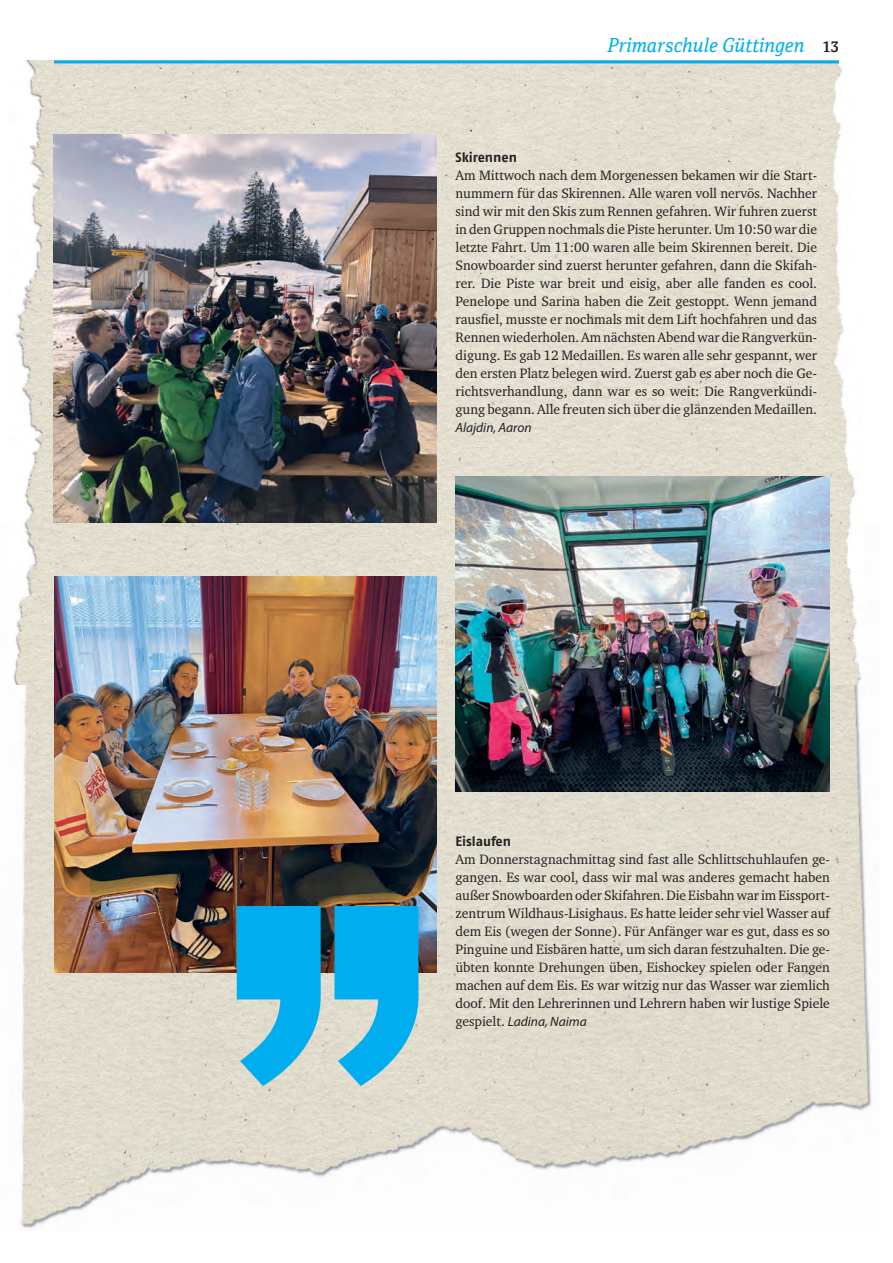
<style>
.page{position:relative;width:893px;height:1263px;background:#fff}
.page>*{position:absolute;margin:0;border:0;box-sizing:border-box;transform-origin:0 0}
.t1{font:italic 19.5px "Cordale";color:#00aeef}
.t2{font:13.95px/18px "Charter ITC Pro";color:#231f20;text-align:justify}
.t3{font:italic 13.5px "Myriad Pro";color:#231f20}
.t4{font:700 13.5px "Fago OT";color:#231f20}
.s1{font-weight:700;font-style:normal;font-size:15px;color:#231f20}
.s2{font-family:"Charter ITC Pro";font-style:normal;font-size:13.95px}
</style>
<div class="page">
<img style="left:15px;top:684px;width:857px;height:545px">
<img style="left:13px;top:60px;width:849px;height:624px">
<img style="left:53px;top:134px;width:384px;height:388px">
<hr style="left:54px;top:60px;width:785px;height:3px;background:#00aeef">
<img style="left:54px;top:576px;width:383px;height:396px">
<img style="left:455px;top:477px;width:375px;height:315px">
<svg style="left:335px;top:906px;width:83px;height:180px;background:#38b9e6"></svg>
<svg style="left:237px;top:906px;width:84px;height:180px;background:#38b9e6"></svg>
<h1 class="t1" style="left:607px;top:34px;width:233px">Primarschule Güttingen <span class="s1">13</span></h1>
<p class="t4" style="left:455px;top:149px;width:63px">Skirennen</p>
<p class="t2" style="left:455px;top:166px;width:363px">Am Mittwoch nach dem Morgenessen bekamen wir die Start&shy;nummern für das Skirennen. Alle waren voll nervös. Nachher sind wir mit den Skis zum Rennen gefahren. Wir fuhren zuerst in den Gruppen nochmals die Piste herunter. Um 10:50 war die letzte Fahrt. Um 11:00 waren alle beim Skirennen bereit. Die Snowboarder sind zuerst herunter gefahren, dann die Skifah&shy;rer. Die Piste war breit und eisig, aber alle fanden es cool.<br>Penelope und Sarina haben die Zeit gestoppt. Wenn jemand rausfiel, musste er nochmals mit dem Lift hochfahren und das Rennen wiederholen. Am nächsten Abend war die Rangverkün&shy;digung. Es gab 12 Medaillen. Es waren alle sehr gespannt, wer den ersten Platz belegen wird. Zuerst gab es aber noch die Ge&shy;richtsverhandlung, dann war es so weit: Die Rangverkündi&shy;gung begann. Alle freuten sich über die glänzenden Medaillen.</p>
<p class="t3" style="left:455px;top:419px;width:78px">Alajdin, Aaron</p>
<p class="t4" style="left:455px;top:833px;width:57px">Eislaufen</p>
<p class="t2" style="left:455px;top:850px;width:376px">Am Donnerstagnachmittag sind fast alle Schlittschuhlaufen ge&shy;gangen. Es war cool, dass wir mal was anderes gemacht haben außer Snowboarden oder Skifahren. Die Eisbahn war im Eissport&shy;zentrum Wildhaus-Lisighaus. Es hatte leider sehr viel Wasser auf dem Eis (wegen der Sonne). Für Anfänger war es gut, dass es so Pinguine und Eisbären hatte, um sich daran festzuhalten. Die ge&shy;übten konnte Drehungen üben, Eishockey spielen oder Fangen machen auf dem Eis. Es war witzig nur das Wasser war ziemlich doof. Mit den Lehrerinnen und Lehrern haben wir lustige Spiele</p>
<p class="t3" style="left:455px;top:1013px;width:133px"><span class="s2">gespielt.</span> Ladina, Naima</p>
</div>
